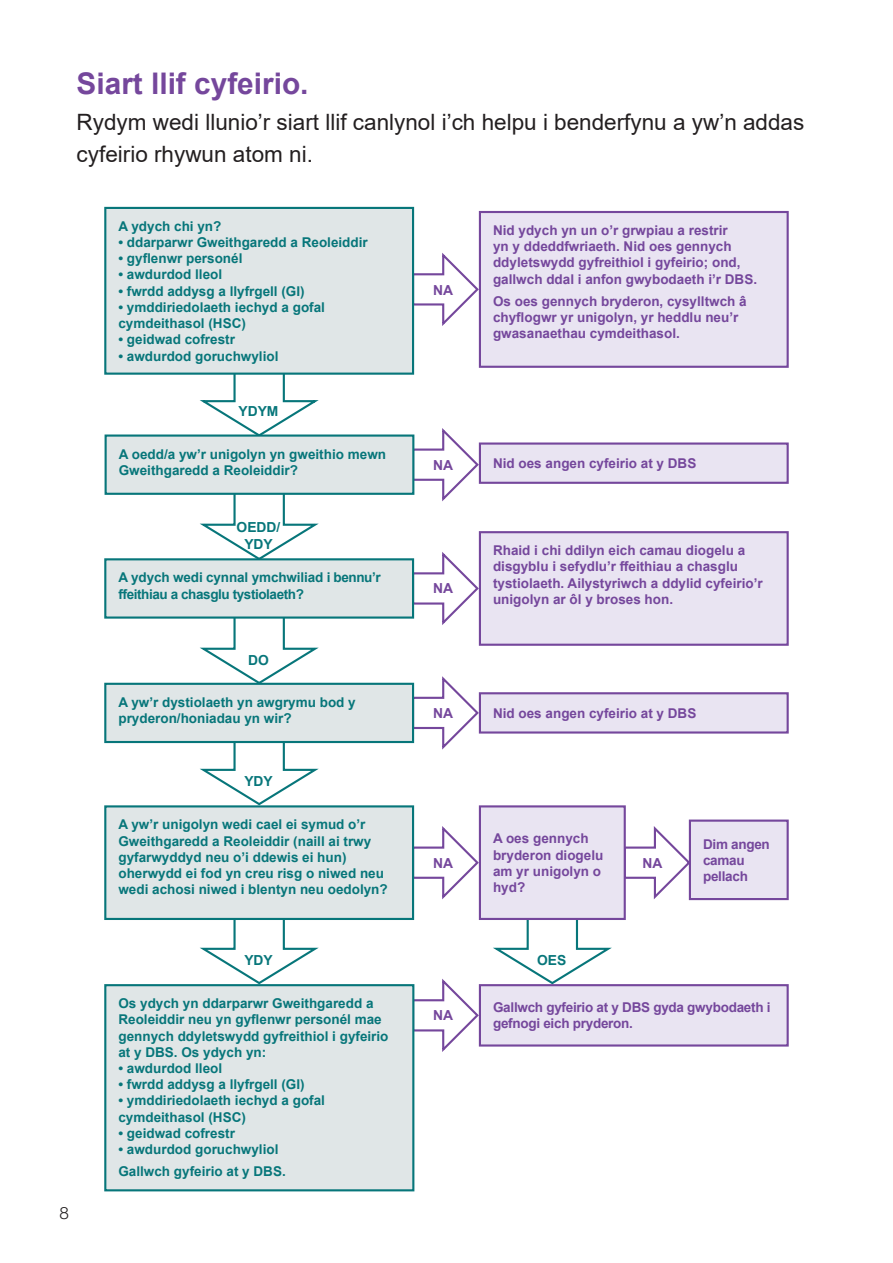
<style>
.page{position:relative;width:893px;height:1263px;background:#fff}
.page>*{position:absolute;margin:0;border:0;box-sizing:border-box;transform-origin:0 0}
.t1{font:700 29.85px "Arial";color:#75479c}
.t2{font:22.5px/32px "Arial";color:#231f20}
.t3{font:300 17.1px "Helvetica Neue";color:#231f20}
.t4{font:700 13.8px/16.6px "Arial";color:#07767a;text-align:center}
.t5{font:700 13.8px "Arial";color:#75479c}
.t6{font:700 13.5px/16.2px "Arial";color:#07767a}
.t7{font:700 13.5px/16.2px "Arial";color:#75479c}
.t8{font:700 13.5px/16.2px "Arial";letter-spacing:-.02em;color:#75479c}
.t9{font:700 13.5px/16.2px "Arial";letter-spacing:-.03em;color:#07767a}
</style>
<div class="page">
<svg style="left:493px;top:920px;width:118px;height:64px"></svg>
<svg style="left:200px;top:920px;width:118px;height:64px"></svg>
<svg style="left:196px;top:743px;width:122px;height:62px"></svg>
<svg style="left:196px;top:619px;width:122px;height:64px"></svg>
<svg style="left:200px;top:375px;width:118px;height:59px"></svg>
<svg style="left:200px;top:495px;width:118px;height:63px"></svg>
<svg style="left:414px;top:252px;width:65px;height:77px"></svg>
<svg style="left:414px;top:428px;width:65px;height:74px"></svg>
<svg style="left:414px;top:551px;width:65px;height:77px"></svg>
<svg style="left:411px;top:676px;width:69px;height:74px"></svg>
<svg style="left:414px;top:825px;width:65px;height:77px"></svg>
<svg style="left:414px;top:978px;width:66px;height:76px"></svg>
<svg style="left:626px;top:825px;width:66px;height:76px"></svg>
<div style="left:105px;top:208px;width:308px;height:166px;background:#e0e6e7"></div>
<div style="left:104px;top:207px;width:310px;height:168px;border:2px solid #07767a"></div>
<div style="left:106px;top:436px;width:307px;height:58px;background:#e0e6e7"></div>
<div style="left:105px;top:434px;width:309px;height:61px;border:2px solid #07767a"></div>
<div style="left:105px;top:559px;width:308px;height:58px;background:#e0e6e7"></div>
<div style="left:104px;top:558px;width:310px;height:61px;border:2px solid #07767a"></div>
<div style="left:105px;top:684px;width:308px;height:58px;background:#e0e6e7"></div>
<div style="left:104px;top:683px;width:310px;height:60px;border:2px solid #07767a"></div>
<div style="left:105px;top:806px;width:308px;height:113px;background:#e0e6e7"></div>
<div style="left:104px;top:805px;width:310px;height:115px;border:2px solid #07767a"></div>
<div style="left:105px;top:985px;width:308px;height:205px;background:#e0e6e7"></div>
<div style="left:104px;top:984px;width:310px;height:207px;border:2px solid #07767a"></div>
<div style="left:480px;top:212px;width:308px;height:155px;background:#e9e4f2"></div>
<div style="left:479px;top:211px;width:310px;height:157px;border:2px solid #75479c"></div>
<div style="left:480px;top:444px;width:308px;height:39px;background:#e9e4f2"></div>
<div style="left:479px;top:442px;width:310px;height:42px;border:2px solid #75479c"></div>
<div style="left:480px;top:532px;width:308px;height:113px;background:#e9e4f2"></div>
<div style="left:479px;top:531px;width:310px;height:115px;border:2px solid #75479c"></div>
<div style="left:480px;top:693px;width:308px;height:39px;background:#e9e4f2"></div>
<div style="left:479px;top:692px;width:310px;height:41px;border:2px solid #75479c"></div>
<div style="left:480px;top:806px;width:145px;height:113px;background:#e9e4f2"></div>
<div style="left:479px;top:805px;width:147px;height:115px;border:2px solid #75479c"></div>
<div style="left:690px;top:821px;width:98px;height:78px;background:#e9e4f2"></div>
<div style="left:689px;top:819px;width:100px;height:81px;border:2px solid #75479c"></div>
<div style="left:480px;top:985px;width:308px;height:60px;background:#e9e4f2"></div>
<div style="left:479px;top:984px;width:310px;height:62px;border:2px solid #75479c"></div>
<h1 class="t1" style="left:77px;top:62px;width:233px">Siart llif cyfeirio.</h1>
<h2 class="t2" style="left:77px;top:106px;width:729px">Rydym wedi llunio’r siart llif canlynol i’ch helpu i benderfynu a yw’n addas cyfeirio rhywun atom ni.</h2>
<p class="t6" style="left:118px;top:218px;width:105px">A ydych chi yn?</p>
<p class="t6" style="left:118px;top:234px;width:251px">• ddarparwr Gweithgaredd a Reoleiddir</p>
<p class="t6" style="left:118px;top:251px;width:126px">• gyflenwr personél</p>
<p class="t6" style="left:118px;top:267px;width:105px">• awdurdod lleol</p>
<p class="t6" style="left:118px;top:283px;width:188px">• fwrdd addysg a llyfrgell (GI)</p>
<p class="t6" style="left:118px;top:299px;width:208px">• ymddiriedolaeth iechyd a gofal cymdeithasol (HSC)</p>
<p class="t6" style="left:118px;top:332px;width:118px">• geidwad cofrestr</p>
<p class="t6" style="left:118px;top:348px;width:162px">• awdurdod goruchwyliol</p>
<p class="t4" style="left:238px;top:403px;width:41px">YDYM</p>
<p class="t6" style="left:119px;top:446px;width:269px">A oedd/a yw’r unigolyn yn gweithio mewn<br>Gweithgaredd a Reoleiddir?</p>
<p class="t4" style="left:237px;top:519px;width:45px">OEDD/<br>YDY</p>
<p class="t9" style="left:118px;top:570px;width:264px">A ydych wedi cynnal ymchwiliad i bennu’r ffeithiau a chasglu tystiolaeth?</p>
<p class="t4" style="left:248px;top:652px;width:22px">DO</p>
<p class="t6" style="left:118px;top:694px;width:239px">A yw’r dystiolaeth yn awgrymu bod y pryderon/honiadau yn wir?</p>
<p class="t4" style="left:244px;top:773px;width:30px">YDY</p>
<p class="t6" style="left:118px;top:817px;width:271px">A yw’r unigolyn wedi cael ei symud o’r Gweithgaredd a Reoleiddir (naill ai trwy gyfarwyddyd neu o’i ddewis ei hun) oherwydd ei fod yn creu risg o niwed neu wedi achosi niwed i blentyn neu oedolyn?</p>
<p class="t5" style="left:433px;top:280px;width:21px">NA</p>
<p class="t7" style="left:493px;top:222px;width:266px">Nid ydych yn un o’r grwpiau a restrir<br>yn y ddeddfwriaeth. Nid oes gennych ddyletswydd gyfreithiol i gyfeirio; ond, gallwch ddal i anfon gwybodaeth i’r DBS.</p>
<p class="t7" style="left:493px;top:293px;width:255px">Os oes gennych bryderon, cysylltwch â chyflogwr yr unigolyn, yr heddlu neu’r gwasanaethau cymdeithasol.</p>
<p class="t5" style="left:433px;top:455px;width:21px">NA</p>
<p class="t5" style="left:433px;top:579px;width:21px">NA</p>
<p class="t7" style="left:493px;top:455px;width:205px">Nid oes angen cyfeirio at y DBS</p>
<p class="t7" style="left:493px;top:542px;width:271px">Rhaid i chi ddilyn eich camau diogelu a disgyblu i sefydlu’r ffeithiau a chasglu tystiolaeth. Ailystyriwch a ddylid cyfeirio’r unigolyn ar ôl y broses hon.</p>
<p class="t5" style="left:433px;top:703px;width:21px">NA</p>
<p class="t7" style="left:493px;top:705px;width:205px">Nid oes angen cyfeirio at y DBS</p>
<p class="t5" style="left:433px;top:853px;width:21px">NA</p>
<p class="t7" style="left:493px;top:831px;width:112px">A oes gennych bryderon diogelu am yr unigolyn o hyd?</p>
<p class="t8" style="left:703px;top:836px;width:68px">Dim angen camau pellach</p>
<p class="t5" style="left:643px;top:853px;width:21px">NA</p>
<p class="t3" style="left:60px;top:1202px;width:11px">8</p>
<p class="t4" style="left:244px;top:952px;width:30px">YDY</p>
<p class="t4" style="left:537px;top:952px;width:31px">OES</p>
<p class="t6" style="left:118px;top:995px;width:272px">Os ydych yn ddarparwr Gweithgaredd a Reoleiddir neu yn gyflenwr personél mae gennych ddyletswydd gyfreithiol i gyfeirio at y DBS. Os ydych yn:</p>
<p class="t6" style="left:118px;top:1060px;width:105px">• awdurdod lleol</p>
<p class="t6" style="left:118px;top:1076px;width:188px">• fwrdd addysg a llyfrgell (GI)</p>
<p class="t6" style="left:118px;top:1093px;width:208px">• ymddiriedolaeth iechyd a gofal cymdeithasol (HSC)</p>
<p class="t6" style="left:118px;top:1125px;width:118px">• geidwad cofrestr</p>
<p class="t6" style="left:118px;top:1138px;width:169px;line-height:22.2px">• awdurdod goruchwyliol<br>Gallwch gyfeirio at y DBS.</p>
<p class="t5" style="left:433px;top:1006px;width:21px">NA</p>
<p class="t8" style="left:493px;top:999px;width:279px">Gallwch gyfeirio at y DBS gyda gwybodaeth i gefnogi eich pryderon.</p>
</div>
